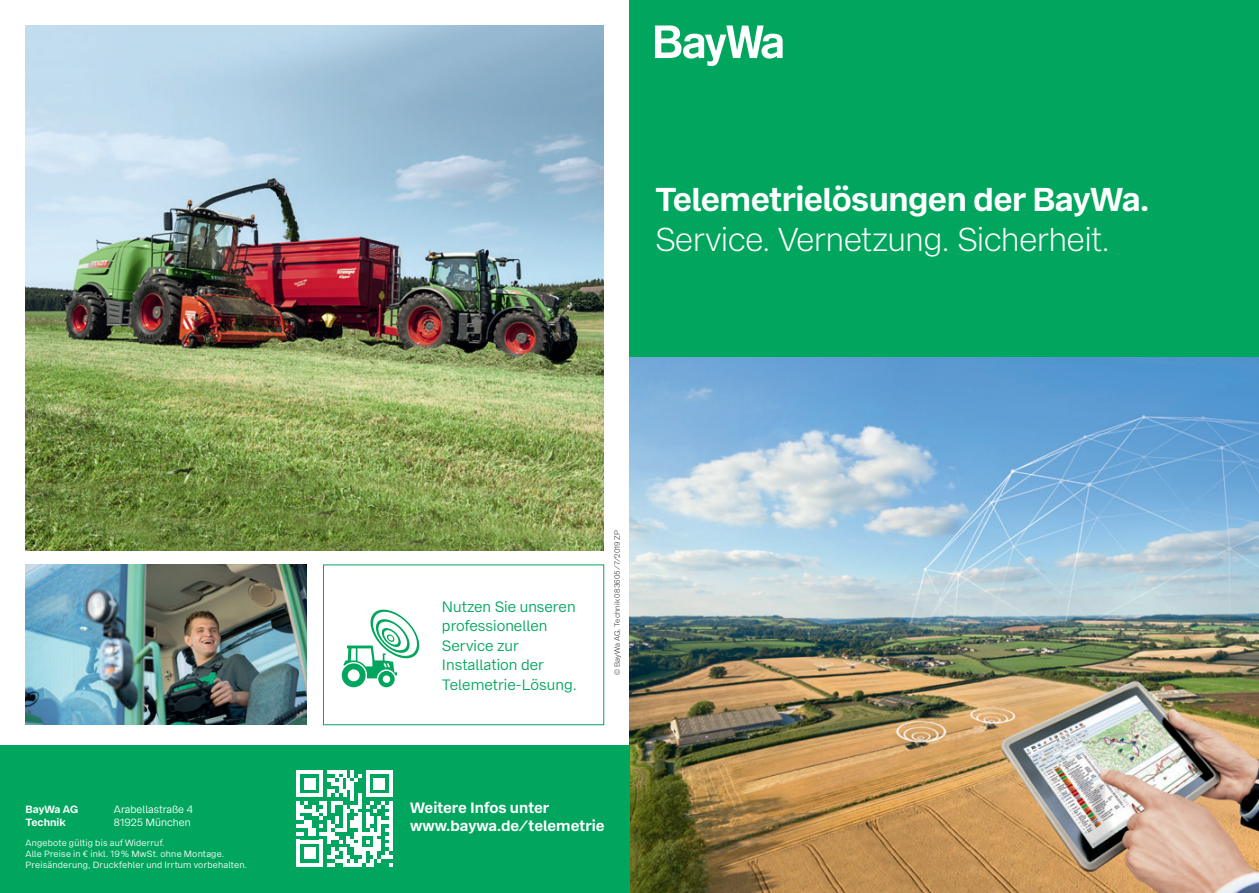
<style>
.page{position:relative;width:1259px;height:893px;background:#fff}
.page>*{position:absolute;margin:0;border:0;box-sizing:border-box;transform-origin:0 0}
.Headline_innen_34_34{font:300 33px "Bay Wa Sans";letter-spacing:-.025em;color:#fff}
.Headline_innen_34_34-2{font:700 33px "Bay Wa Sans";letter-spacing:-.015em;color:#fff}
.t1{font:15px/19.5px "Bay Wa Sans";color:#00a65d}
.Abbinder_7_8_4_pt{font:700 15px/18px "Bay Wa Sans";color:#fff}
.Abbinder_7_8_4_pt-2{font:10.5px/12.6px "Bay Wa Sans";color:#fff}
.Abbinder_7_8_4_pt-3{font:700 10.5px "Bay Wa Sans";color:#fff}
.Legaltext{font:9px/10.8px "Bay Wa Sans";letter-spacing:.025em;color:#fff}
.Produktbeschreibung{font:300 7.5px "Bay Wa Sans";letter-spacing:.015em;color:#231f20}
</style>
<div class="page">
<div style="left:629px;top:0;width:630px;height:357px;background:#00a65d"></div>
<svg style="left:655px;top:26px;width:127px;height:40px"></svg>
<img style="left:629px;top:357px;width:630px;height:536px">
<div style="left:0;top:746px;width:629px;height:147px;background:#00a65d"></div>
<svg style="left:296px;top:770px;width:97px;height:97px"></svg>
<img style="left:26px;top:26px;width:578px;height:524px">
<svg style="left:342px;top:610px;width:77px;height:77px"></svg>
<img style="left:26px;top:565px;width:280px;height:160px">
<p class="Headline_innen_34_34-2" style="left:655px;top:179px;width:496px">Telemetrielösungen der BayWa.</p>
<p class="Headline_innen_34_34" style="left:655px;top:219px;width:457px">Service. Vernetzung. Sicherheit.</p>
<p class="t1" style="left:442px;top:597px;width:136px">Nutzen Sie unseren professionellen<br>Service zur<br>Installation der<br>Telemetrie-Lösung.</p>
<p class="Produktbeschreibung" style="left:612px;top:675px;width:146px;rotate:-90deg">© BayWa AG, Technik 083605/7/2019 ZP</p>
<p class="Abbinder_7_8_4_pt-3" style="left:26px;top:803px;width:54px">BayWa AG</p>
<p class="Abbinder_7_8_4_pt-3" style="left:26px;top:816px;width:42px">Technik</p>
<p class="Abbinder_7_8_4_pt-2" style="left:114px;top:803px;width:80px">Arabellastraße 4<br>81925 München</p>
<p class="Abbinder_7_8_4_pt" style="left:410px;top:799px;width:196px">Weitere Infos unter www.baywa.de/telemetrie</p>
<p class="Legaltext" style="left:25px;top:837px;width:200px">Angebote gültig bis auf Widerruf.<br>Alle Preise in € inkl. 19 % MwSt. ohne Montage.</p>
<p class="Legaltext" style="left:25px;top:859px;width:223px">Preisänderung, Druckfehler und Irrtum vorbehalten.</p>
</div>
